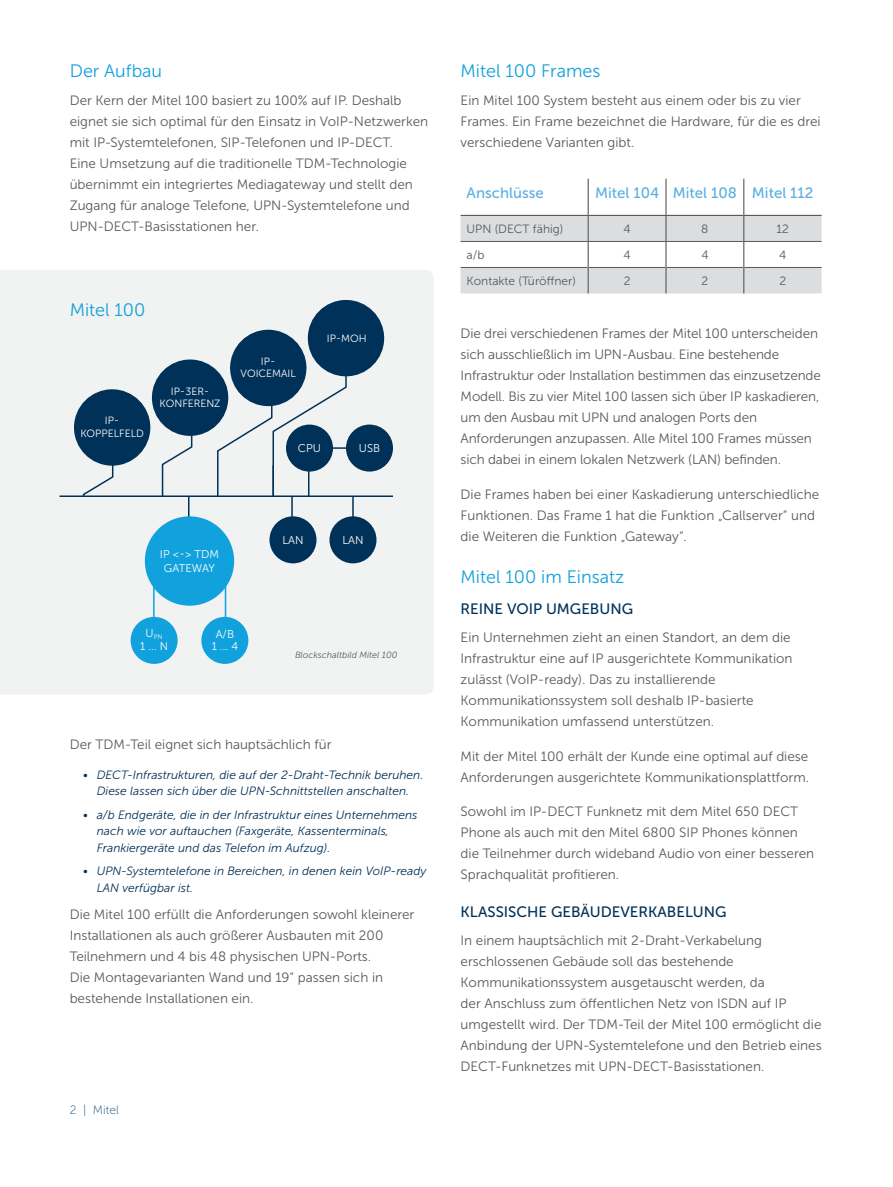
<style>
.page{position:relative;width:893px;height:1187px;background:#fff}
.page>*{position:absolute;margin:0;border:0;box-sizing:border-box;transform-origin:0 0}
.t1{font:18px "Museo Sans 300";color:#11a1dc}
.t2{font:15px "Museo Sans 500";color:#003158}
.t3{font:15px "Museo Sans 500";color:#5cafe1}
.t4{font:13.5px/21px "Museo Sans 300";color:#58595b}
.t5{font:italic 12px/16.5px "Museo Sans 300";color:#003158}
.t6{font:12px "Museo Sans 300";color:#58595b}
.t7{font:12px "Museo Sans 100";color:#1b4a70}
.t8{font:11.25px/12px "Museo Sans 300";color:#fff;text-align:center}
.t9{font:10.5px/12.6px "Museo Sans 300";color:#fff;text-align:center}
.t10{font:italic 9px "Museo Sans 300";color:#58595b}
.t11{font:6.6px "Museo Sans 300";color:#fff}
</style>
<div class="page">
<hr style="left:588px;top:179px;width:1px;height:36px;background:#58595b">
<hr style="left:665px;top:179px;width:2px;height:36px;background:#58595b">
<hr style="left:743px;top:179px;width:1px;height:36px;background:#58595b">
<svg style="left:461px;top:215px;width:361px;height:78px"></svg>
<hr style="left:744px;top:215px;width:78px;height:1px;background:#58595b">
<hr style="left:461px;top:241px;width:127px;height:1px;background:#58595b">
<hr style="left:588px;top:241px;width:78px;height:1px;background:#58595b">
<hr style="left:666px;top:241px;width:78px;height:1px;background:#58595b">
<hr style="left:744px;top:241px;width:78px;height:1px;background:#58595b">
<div style="left:0;top:270px;width:433px;height:424px;background:#f1f2f2"></div>
<div style="left:131px;top:617px;width:47px;height:47px;background:#11a1dc;border-radius:50%"></div>
<div style="left:201px;top:617px;width:47px;height:47px;background:#11a1dc;border-radius:50%"></div>
<div style="left:269px;top:516px;width:47px;height:47px;background:#003158;border-radius:50%"></div>
<div style="left:329px;top:516px;width:47px;height:47px;background:#003158;border-radius:50%"></div>
<div style="left:346px;top:424px;width:47px;height:47px;background:#003158;border-radius:50%"></div>
<hr style="left:153px;top:569px;width:2px;height:54px;background:#11a1dc">
<hr style="left:225px;top:569px;width:1px;height:54px;background:#11a1dc">
<svg style="left:161px;top:425px;width:32px;height:95px"></svg>
<svg style="left:82px;top:451px;width:32px;height:44px"></svg>
<hr style="left:352px;top:497px;width:2px;height:23px;background:#003158">
<hr style="left:291px;top:497px;width:2px;height:23px;background:#003158">
<svg style="left:216px;top:371px;width:131px;height:124px"></svg>
<div style="left:74px;top:389px;width:76px;height:76px;background:#003158;border-radius:50%"></div>
<div style="left:308px;top:300px;width:76px;height:76px;background:#003158;border-radius:50%"></div>
<div style="left:145px;top:516px;width:89px;height:89px;background:#11a1dc;border-radius:50%"></div>
<div style="left:152px;top:359px;width:76px;height:77px;background:#003158;border-radius:50%"></div>
<div style="left:230px;top:330px;width:76px;height:76px;background:#003158;border-radius:50%"></div>
<hr style="left:60px;top:495px;width:333px;height:2px;background:#003158">
<h1 class="t1" style="left:70px;top:61px;width:94px">Der Aufbau</h1>
<p class="t4" style="left:70px;top:90px;width:360px">Der Kern der Mitel 100 basiert zu 100% auf IP. Deshalb eignet sie sich optimal für den Einsatz in VoIP-Netzwerken mit IP-Systemtelefonen, SIP-Telefonen und IP-DECT.<br>Eine Umsetzung auf die traditionelle TDM-Technologie übernimmt ein integriertes Mediagateway und stellt den Zugang für analoge Telefone, UPN-Systemtelefone und UPN-DECT-Basisstationen her.</p>
<h1 class="t1" style="left:70px;top:300px;width:77px">Mitel 100</h1>
<p class="t9" style="left:80px;top:414px;width:65px">IP-<br>KOPPELFELD</p>
<p class="t9" style="left:160px;top:385px;width:62px">IP-3ER-<br>KONFERENZ</p>
<p class="t9" style="left:241px;top:355px;width:57px">IP-<br>VOICEMAIL</p>
<p class="t9" style="left:327px;top:332px;width:41px">IP-MOH</p>
<p class="t8" style="left:298px;top:442px;width:25px">CPU</p>
<p class="t8" style="left:359px;top:442px;width:23px">USB</p>
<p class="t8" style="left:160px;top:548px;width:61px;line-height:13.5px">IP &lt;-&gt; TDM<br>GATEWAY</p>
<p class="t8" style="left:282px;top:534px;width:23px">LAN</p>
<p class="t8" style="left:342px;top:534px;width:23px">LAN</p>
<p class="t11" style="left:146px;top:633px;width:19px"><sup>U</sup>PN</p>
<p class="t8" style="left:140px;top:640px;width:30px">1 ... N</p>
<p class="t8" style="left:212px;top:628px;width:28px">A/B<br>1 ... 4</p>
<p class="t10" style="left:295px;top:649px;width:104px">Blockschaltbild Mitel 100</p>
<p class="t4" style="left:70px;top:734px;width:263px">Der TDM-Teil eignet sich hauptsächlich für</p>
<p class="t5" style="left:83px;top:766px;width:342px;text-align:center">• DECT-Infrastrukturen, die auf der 2-Draht-Technik beruhen.<br>Diese lassen sich über die UPN-Schnittstellen anschalten.</p>
<p class="t5" style="left:97px;top:806px;width:322px;text-indent:-14px">• a/b Endgeräte, die in der Infrastruktur eines Unternehmens nach wie vor auftauchen (Faxgeräte, Kassenterminals,<br>Frankiergeräte und das Telefon im Aufzug).</p>
<p class="t5" style="left:97px;top:862px;width:331px;text-indent:-14px">• UPN-Systemtelefone in Bereichen, in denen kein VoIP-ready<br>LAN verfügbar ist.</p>
<p class="t4" style="left:70px;top:904px;width:346px">Die Mitel 100 erfüllt die Anforderungen sowohl kleinerer Installationen als auch größerer Ausbauten mit 200<br>Teilnehmern und 4 bis 48 physischen UPN-Ports.<br>Die Montagevarianten Wand und 19“ passen sich in bestehende Installationen ein.</p>
<p class="t7" style="left:70px;top:1103px;width:51px">2 | Mitel</p>
<h1 class="t1" style="left:461px;top:61px;width:141px">Mitel 100 Frames</h1>
<p class="t4" style="left:461px;top:90px;width:362px">Ein Mitel 100 System besteht aus einem oder bis zu vier<br>Frames. Ein Frame bezeichnet die Hardware, für die es drei verschiedene Varianten gibt.</p>
<p class="t3" style="left:467px;top:185px;width:79px">Anschlüsse</p>
<p class="t3" style="left:595px;top:185px;width:220px">Mitel 104 Mitel 108 Mitel 112</p>
<p class="t6" style="left:467px;top:222px;width:98px">UPN (DECT fähig)</p>
<p class="t6" style="left:623px;top:222px;width:9px">4</p>
<p class="t6" style="left:701px;top:222px;width:9px">8</p>
<p class="t6" style="left:776px;top:222px;width:14px">12</p>
<p class="t6" style="left:467px;top:248px;width:20px">a/b</p>
<p class="t6" style="left:623px;top:248px;width:9px">4</p>
<p class="t6" style="left:701px;top:248px;width:9px">4</p>
<p class="t6" style="left:779px;top:248px;width:9px">4</p>
<p class="t6" style="left:467px;top:274px;width:111px">Kontakte (Türöffner)</p>
<p class="t6" style="left:624px;top:274px;width:8px">2</p>
<p class="t6" style="left:701px;top:274px;width:8px">2</p>
<p class="t6" style="left:779px;top:274px;width:8px">2</p>
<p class="t4" style="left:461px;top:323px;width:362px">Die drei verschiedenen Frames der Mitel 100 unterscheiden sich ausschließlich im UPN-Ausbau. Eine bestehende Infrastruktur oder Installation bestimmen das einzusetzende Modell. Bis zu vier Mitel 100 lassen sich über IP kaskadieren, um den Ausbau mit UPN und analogen Ports den Anforderungen anzupassen. Alle Mitel 100 Frames müssen sich dabei in einem lokalen Netzwerk (LAN) befinden.</p>
<p class="t4" style="left:461px;top:484px;width:360px">Die Frames haben bei einer Kaskadierung unterschiedliche<br>Funktionen. Das Frame 1 hat die Funktion „Callserver“ und die Weiteren die Funktion „Gateway“.</p>
<h1 class="t1" style="left:461px;top:567px;width:165px">Mitel 100 im Einsatz</h1>
<p class="t2" style="left:461px;top:601px;width:174px">REINE VOIP UMGEBUNG</p>
<p class="t4" style="left:461px;top:627px;width:333px">Ein Unternehmen zieht an einen Standort, an dem die Infrastruktur eine auf IP ausgerichtete Kommunikation zulässt (VoIP-ready). Das zu installierende Kommunikationssystem soll deshalb IP-basierte Kommunikation umfassend unterstützen.</p>
<p class="t4" style="left:461px;top:745px;width:350px">Mit der Mitel 100 erhält der Kunde eine optimal auf diese<br>Anforderungen ausgerichtete Kommunikationsplattform.</p>
<p class="t4" style="left:461px;top:801px;width:355px">Sowohl im IP-DECT Funknetz mit dem Mitel 650 DECT Phone als auch mit den Mitel 6800 SIP Phones können die Teilnehmer durch wideband Audio von einer besseren Sprachqualität profitieren.</p>
<p class="t2" style="left:461px;top:904px;width:267px">KLASSISCHE GEBÄUDEVERKABELUNG</p>
<p class="t4" style="left:461px;top:930px;width:363px">In einem hauptsächlich mit 2-Draht-Verkabelung erschlossenen Gebäude soll das bestehende Kommunikationssystem ausgetauscht werden, da<br>der Anschluss zum öffentlichen Netz von ISDN auf IP umgestellt wird. Der TDM-Teil der Mitel 100 ermöglicht die Anbindung der UPN-Systemtelefone und den Betrieb eines DECT-Funknetzes mit UPN-DECT-Basisstationen.</p>
</div>
